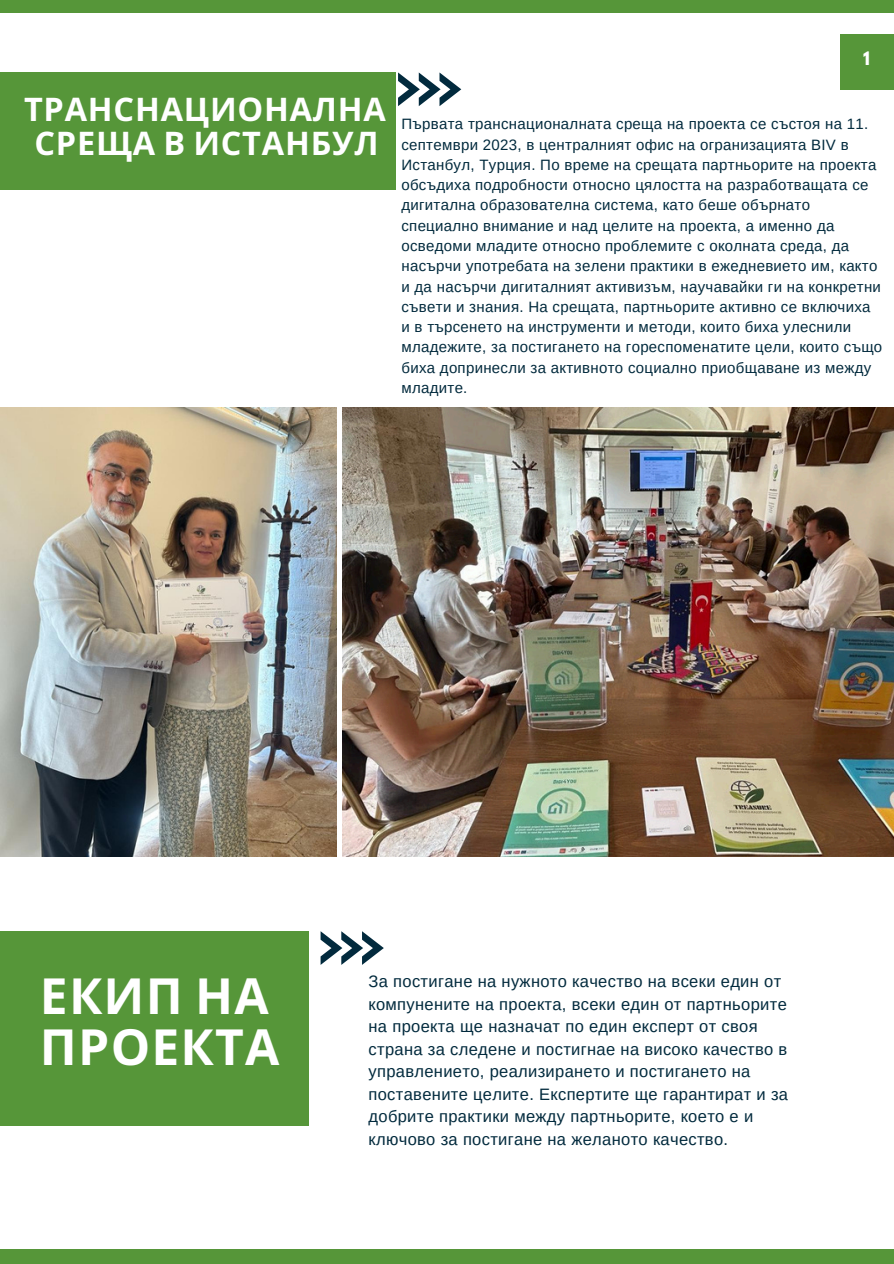
<style>
.page{position:relative;width:894px;height:1264px;background:#fff}
.page>*{position:absolute;margin:0;border:0;box-sizing:border-box;transform-origin:0 0}
.t1{font:700 49.8px/51.8px "Noto Sans";letter-spacing:.025em;color:#fff}
.t2{font:700 32.4px/33.8px "Noto Sans";letter-spacing:.025em;color:#fff;text-align:center}
.t3{font:16.5px/22.5px "Arimo";letter-spacing:.02em;color:#022a3d}
.t4{font:700 16.5px "League Spartan";color:#fff}
.t5{font:15px/20.2px "Arimo";letter-spacing:.02em;color:#022a3d}
</style>
<div class="page">
<svg style="left:398px;top:72px;width:63px;height:34px"></svg>
<div style="left:0;top:0;width:893px;height:12px;background:#569639"></div>
<div style="left:0;top:1249px;width:893px;height:14px;background:#569639"></div>
<div style="left:839px;top:34px;width:54px;height:55px;background:#569639"></div>
<div style="left:0;top:72px;width:395px;height:118px;background:#569639"></div>
<div style="left:0;top:931px;width:309px;height:194px;background:#569639"></div>
<img style="left:343px;top:407px;width:550px;height:449px">
<img style="left:0;top:407px;width:336px;height:449px">
<svg style="left:320px;top:931px;width:64px;height:33px"></svg>
<p class="t2" style="left:24px;top:92px;width:363px">ТРАНСНАЦИОНАЛНА<br>СРЕЩА В ИСТАНБУЛ</p>
<h2 class="t4" style="left:863px;top:51px;width:8px">1</h2>
<p class="t5" style="left:401px;top:114px;width:482px">Първата транснационалната среща на проекта се състоя на 11. септември 2023, в централният офис на огранизацията BIV в Истанбул, Турция. По време на срещата партньорите на проекта обсъдиха подробности относно цялостта на разработващата се дигитална образователна система, като беше обърнато специално внимание и над целите на проекта, а именно да осведоми младите относно проблемите с околната среда, да насърчи употребата на зелени практики в ежедневието им, както и да насърчи дигиталният активизъм, научавайки ги на конкретни съвети и знания. На срещата, партньорите активно се включиха и в търсенето на инструменти и методи, които биха улеснили младежите, за постигането на гореспоменатите цели, които също биха допринесли за активното социално приобщаване из между младите.</p>
<p class="t1" style="left:40px;top:968px;width:241px">ЕКИП НА<br>ПРОЕКТА</p>
<h1 class="t3" style="left:368px;top:970px;width:421px">За постигане на нужното качество на всеки един от компунените на проекта, всеки един от партньорите на проекта ще назначат по един експерт от своя страна за следене и постигнае на високо качество в управлението, реализирането и постигането на поставените целите. Експертите ще гарантират и за добрите практики между партньорите, което е и ключово за постигане на желаното качество.</h1>
</div>
